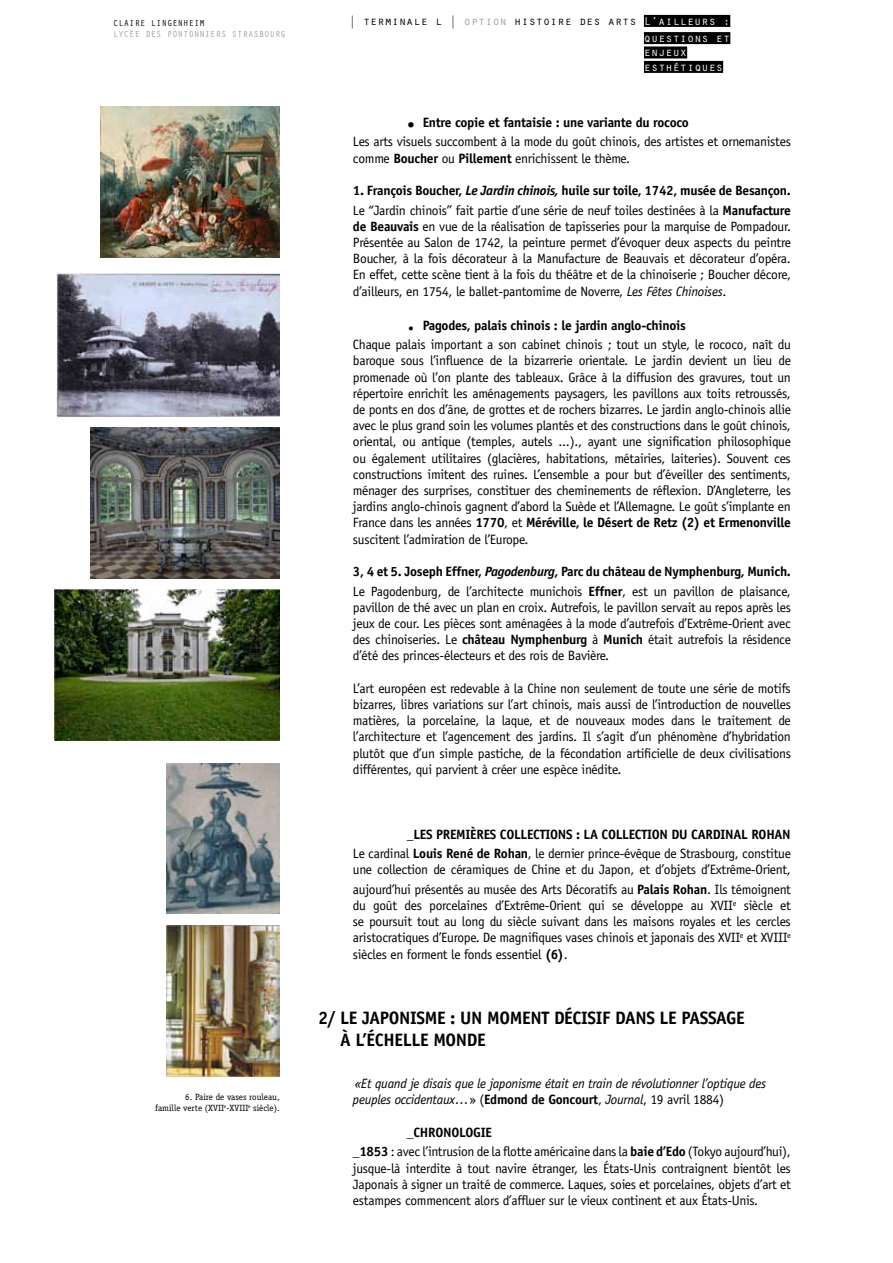
<style>
.page{position:relative;width:893px;height:1263px;background:#fff}
.page>*{position:absolute;margin:0;border:0;box-sizing:border-box;transform-origin:0 0}
.t1{font:700 18px/21.6px "Officina Sans Std";letter-spacing:-.02em;color:#000}
.t2{font:13.5px/16.2px "Officina Sans Std";letter-spacing:-.02em;color:#000;text-align:justify}
.t3{font:700 13.5px/19.5px "Officina Sans Std";letter-spacing:-.02em;color:#000}
.t4{font:italic 13.5px/16.2px "Officina Sans Std";letter-spacing:-.02em;color:#000}
.t5{font:12px/17.2px "Orator Std";color:#000;text-align:right}
.t6{font:12px/14.4px "Orator Std";color:#fff}
.t7{font:9px/10.5px "Officina Serif Std";color:#000;text-align:right}
.t8{font:9px "Orator Std";color:#9c9e9f}
.t9{font:9px "Orator Std";color:#000}
.s1{color:#9c9e9f}
.s2{color:#fff}
.s3{font-weight:700;font-size:28.5px}
.s4{font-weight:700}
.s5{font-style:italic}
.s6{font-weight:400}
.s7{font-size:28.5px}
.s8{font-weight:700;font-style:italic}
.s9{font-style:normal}
.s10{font-weight:700;font-style:normal}
</style>
<div class="page">
<div style="left:644px;top:15px;width:86px;height:12px;background:#000"></div>
<div style="left:644px;top:32px;width:86px;height:12px;background:#000"></div>
<div style="left:644px;top:46px;width:43px;height:12px;background:#000"></div>
<div style="left:644px;top:61px;width:79px;height:12px;background:#000"></div>
<img style="left:101px;top:106px;width:179px;height:151px">
<img style="left:57px;top:273px;width:223px;height:145px">
<img style="left:91px;top:427px;width:189px;height:151px">
<img style="left:54px;top:589px;width:226px;height:151px">
<img style="left:167px;top:763px;width:113px;height:151px">
<img style="left:167px;top:925px;width:113px;height:151px">
<p class="t9" style="left:113px;top:17px;width:93px">CLAIRE LINGENHEIM</p>
<p class="t8" style="left:113px;top:28px;width:174px">LYCÉE DES PONTONNIERS STRASBOURG</p>
<p class="t7" style="left:155px;top:1092px;width:126px">6. Paire de vases rouleau,<br>famille verte (XVII<sup>e</sup>-XVIII<sup>e</sup> siècle).</p>
<p class="t5" style="left:349px;top:11px;width:383px">| terminale l | <span class="s1">option</span> histoire des arts <span class="s2">L’ailleurs : questions et</span></p>
<p class="t6" style="left:644px;top:44px;width:81px">enjeux esthétiques</p>
<p class="t2" style="left:353px;top:113px;width:439px;line-height:19.5px;text-indent:54px"><span class="s3">.</span> <span class="s4">Entre copie et fantaisie : une variante du rococo<br></span>Les arts visuels succombent à la mode du goût chinois, des artistes et ornemanistes</p>
<p class="t2" style="left:353px;top:150px;width:279px">comme <span class="s4">Boucher</span> ou <span class="s4">Pillement</span> enrichissent le thème.</p>
<p class="t3" style="left:353px;top:181px;width:439px">1. François Boucher, <span class="s5">Le Jardin chinois,</span> huile sur toile, 1742, musée de Besançon.<br><span class="s6">Le “Jardin chinois” fait partie d’une série de neuf toiles destinées à la</span> Manufacture</p>
<p class="t2" style="left:353px;top:218px;width:440px"><span class="s4">de Beauvais</span> en vue de la réalisation de tapisseries pour la marquise de Pompadour.<br>Présentée au Salon de 1742, la peinture permet d’évoquer deux aspects du peintre Boucher, à la fois décorateur à la Manufacture de Beauvais et décorateur d’opéra.<br>En effet, cette scène tient à la fois du théâtre et de la chinoiserie ; Boucher décore, d’ailleurs, en 1754, le ballet-pantomime de Noverre, <span class="s5">Les Fêtes Chinoises</span>.</p>
<p class="t2" style="left:353px;top:315px;width:439px;line-height:19.5px;text-indent:54px"><span class="s7">.</span> <span class="s4">Pagodes, palais chinois : le jardin anglo-chinois<br></span>Chaque palais important a son cabinet chinois ; tout un style, le rococo, naît du</p>
<p class="t2" style="left:353px;top:353px;width:440px">baroque sous l’influence de la bizarrerie orientale. Le jardin devient un lieu de promenade où l’on plante des tableaux. Grâce à la diffusion des gravures, tout un répertoire enrichit les aménagements paysagers, les pavillons aux toits retroussés, de ponts en dos d’âne, de grottes et de rochers bizarres. Le jardin anglo-chinois allie avec le plus grand soin les volumes plantés et des constructions dans le goût chinois, oriental, ou antique (temples, autels ...)., ayant une signification philosophique ou également utilitaires (glacières, habitations, métairies, laiteries). Souvent ces constructions imitent des ruines. L’ensemble a pour but d’éveiller des sentiments, ménager des surprises, constituer des cheminements de réflexion. D’Angleterre, les jardins anglo-chinois gagnent d’abord la Suède et l’Allemagne. Le goût s’implante en France dans les années <span class="s4">1770</span>, et <span class="s4">Méréville, le Désert de Retz (2) et Ermenonville </span>suscitent l’admiration de l’Europe.</p>
<p class="t2" style="left:353px;top:562px;width:439px;line-height:19.5px"><span class="s4">3, 4 et 5. Joseph Effner,</span> <span class="s8">Pagodenburg</span><span class="s4">, Parc du château de Nymphenburg, Munich.<br></span>Le Pagodenburg, de l’architecte munichois <span class="s4">Effner</span>, est un pavillon de plaisance,</p>
<p class="t2" style="left:353px;top:599px;width:440px">pavillon de thé avec un plan en croix. Autrefois, le pavillon servait au repos après les jeux de cour. Les pièces sont aménagées à la mode d’autrefois d’Extrême-Orient avec des chinoiseries. Le <span class="s4">château Nymphenburg</span> à <span class="s4">Munich</span> était autrefois la résidence d’été des princes-électeurs et des rois de Bavière.</p>
<p class="t2" style="left:353px;top:680px;width:439px">L’art européen est redevable à la Chine non seulement de toute une série de motifs bizarres, libres variations sur l’art chinois, mais aussi de l’introduction de nouvelles matières, la porcelaine, la laque, et de nouveaux modes dans le traitement de l’architecture et l’agencement des jardins. Il s’agit d’un phénomène d’hybridation plutôt que d’un simple pastiche, de la fécondation artificielle de deux civilisations différentes, qui parvient à créer une espèce inédite.</p>
<p class="t3" style="left:353px;top:824px;width:439px;text-align:right">_LES PREMIÈRES COLLECTIONS : LA COLLECTION DU CARDINAL ROHAN<br><span class="s6">Le cardinal</span> Louis René de Rohan<span class="s6">, le dernier prince-évêque de Strasbourg, constitue</span></p>
<p class="t2" style="left:353px;top:860px;width:439px;line-height:19.5px">une collection de céramiques de Chine et du Japon, et d’objets d’Extrême-Orient, aujourd’hui présentés au musée des Arts Décoratifs au <span class="s4">Palais Rohan</span>. Ils témoignent</p>
<p class="t2" style="left:353px;top:897px;width:439px">du goût des porcelaines d’Extrême-Orient qui se développe au XVII<sup>e</sup> siècle et se poursuit tout au long du siècle suivant dans les maisons royales et les cercles aristocratiques d’Europe. De magnifiques vases chinois et japonais des XVII<sup>e</sup> et XVIII<sup>e </sup>siècles en forment le fonds essentiel <span class="s4">(6)</span>.</p>
<h1 class="t1" style="left:340px;top:1007px;width:406px;text-indent:-22px">2/ LE JAPONISME : UN MOMENT DÉCISIF DANS LE PASSAGE<br>À L’ÉCHELLE MONDE</h1>
<p class="t4" style="left:353px;top:1076px;width:415px">«Et quand je disais que le japonisme était en train de révolutionner l’optique des peuples occidentaux<span class="s9">…» (</span><span class="s10">Edmond de Goncourt</span><span class="s9">,</span> Journal<span class="s9">, 19 avril 1884)</span></p>
<p class="t2" style="left:353px;top:1122px;width:440px;line-height:19.5px;text-indent:54px"><span class="s4">_CHRONOLOGIE<br></span>_<span class="s4">1853</span> : avec l’intrusion de la flotte américaine dans la <span class="s4">baie d’Edo</span> (Tokyo aujourd’hui),</p>
<p class="t2" style="left:353px;top:1160px;width:439px">jusque-là interdite à tout navire étranger, les États-Unis contraignent bientôt les Japonais à signer un traité de commerce. Laques, soies et porcelaines, objets d’art et estampes commencent alors d’affluer sur le vieux continent et aux États-Unis.</p>
</div>
